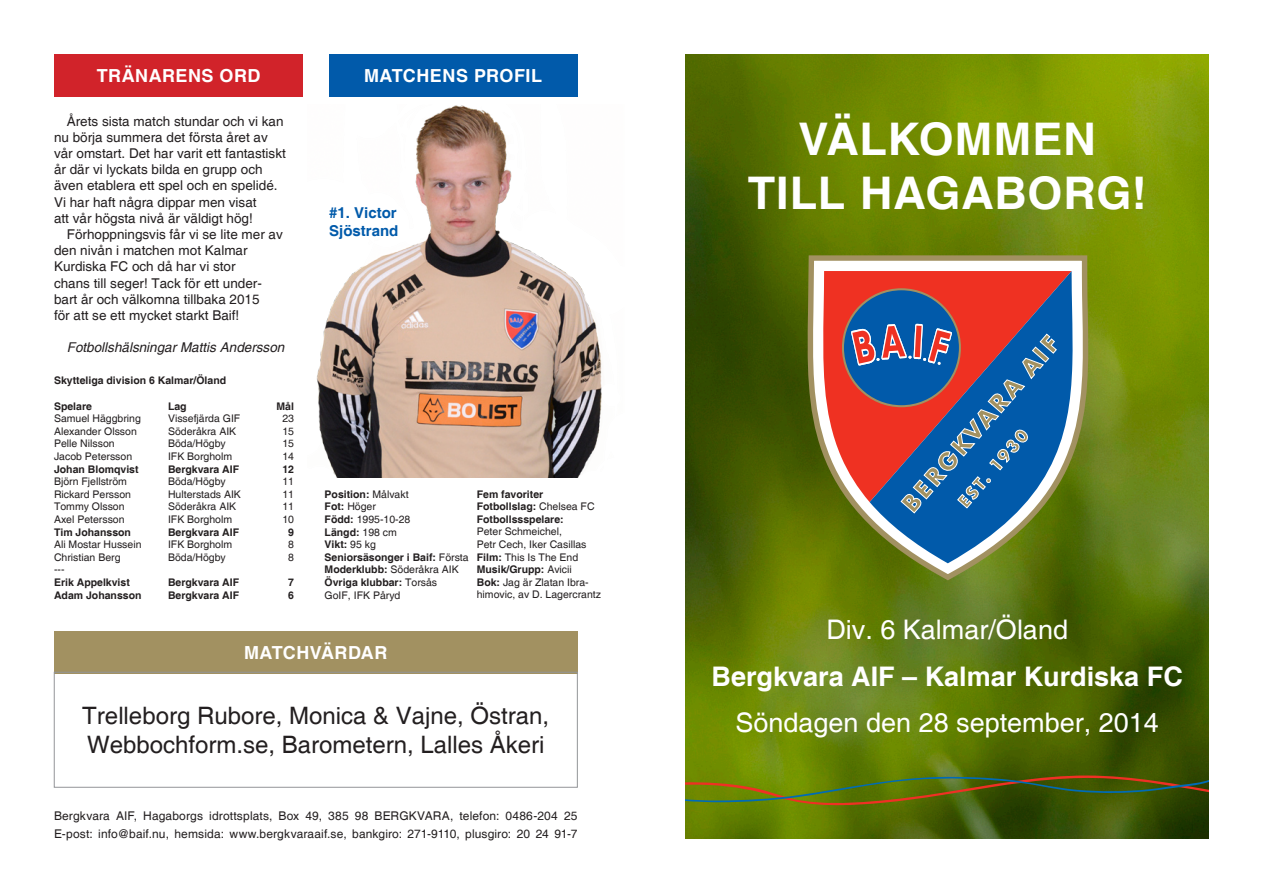
<style>
.page{position:relative;width:1263px;height:893px;background:#fff}
.page>*{position:absolute;margin:0;border:0;box-sizing:border-box;transform-origin:0 0}
.t1{font:700 45px "Helvetica";letter-spacing:.015em;color:#fff}
.t2{font:27px "Helvetica";color:#fff}
.t3{font:700 27px "Helvetica";color:#fff}
.Brödtext{font:24px/28.8px "Helvetica";color:#231f20}
.t4{font:700 18px "Helvetica";letter-spacing:.025em;color:#fff}
.Brödtext-2{font:700 15px/18px "Helvetica";color:#015aaa}
.Brödtext-3{font:13.5px/16.2px "Helvetica";color:#231f20}
.Brödtext-4{font:italic 13.5px "Helvetica";color:#231f20}
.t5{font:12px "Helvetica";letter-spacing:.01em;color:#231f20}
.Brödtext-5{font:10.5px/12.6px "Helvetica";color:#231f20}
.Brödtext-6{font:700 10.5px "Helvetica";color:#231f20}
.s1{font-weight:400}
.s2{font-weight:700}
</style>
<div class="page">
<div style="left:54px;top:631px;width:523px;height:43px;background:#a29161"></div>
<img style="left:685px;top:54px;width:524px;height:785px">
<div style="left:54px;top:672px;width:524px;height:116px;border:1px solid #939598"></div>
<svg style="left:685px;top:775px;width:524px;height:41px;background:#53650b"></svg>
<svg style="left:808px;top:255px;width:280px;height:325px"></svg>
<svg style="left:822px;top:271px;width:48px;height:231px;fill:#ef3122"></svg>
<svg style="left:870px;top:271px;width:203px;height:292px;background:#707069"></svg>
<svg style="left:842px;top:288px;width:215px;height:226px;background:#685b7e"></svg>
<div style="left:329px;top:54px;width:248px;height:43px;background:#015aaa"></div>
<div style="left:54px;top:54px;width:249px;height:43px;background:#d1232a"></div>
<img style="left:316px;top:105px;width:286px;height:373px">
<p class="t4" style="left:97px;top:64px;width:14px">TRÄNAR</p>
<p class="t4" style="left:176px;top:64px;width:59px">ens ORD</p>
<p class="t4" style="left:364px;top:64px;width:179px">matchens profil</p>
<p class="Brödtext-3" style="left:54px;top:113px;width:233px;text-indent:13px">Årets sista match stundar och vi kan nu börja summera det första året av vår omstart. Det har varit ett fantastiskt år där vi lyckats bilda en grupp och även etablera ett spel och en spelidé.<br>Vi har haft några dippar men visat<br>att vår högsta nivå är väldigt hög!</p>
<p class="Brödtext-3" style="left:54px;top:227px;width:230px;text-indent:13px">Förhoppningsvis får vi se lite mer av den nivån i matchen mot Kalmar Kurdiska FC och då har vi stor<br>chans till seger! Tack för ett under&shy;bart år och välkomna tillbaka 2015<br>för att se ett mycket starkt Baif!</p>
<p class="Brödtext-4" style="left:67px;top:340px;width:219px">Fotbollshälsningar Mattis Andersson</p>
<p class="Brödtext-6" style="left:54px;top:374px;width:174px">Skytteliga division 6 Kalmar/Öland</p>
<p class="Brödtext-6" style="left:54px;top:400px;width:39px">Spelare</p>
<p class="Brödtext-6" style="left:168px;top:400px;width:20px">Lag</p>
<p class="Brödtext-6" style="left:276px;top:400px;width:19px">Mål</p>
<p class="Brödtext-5" style="left:54px;top:413px;width:88px">Samuel Häggbring</p>
<p class="Brödtext-5" style="left:168px;top:413px;width:74px">Vissefjärda GIF</p>
<p class="Brödtext-5" style="left:282px;top:413px;width:13px">23</p>
<p class="Brödtext-5" style="left:54px;top:425px;width:84px">Alexander Olsson</p>
<p class="Brödtext-5" style="left:168px;top:425px;width:70px">Söderåkra AIK</p>
<p class="Brödtext-5" style="left:282px;top:425px;width:13px">15</p>
<p class="Brödtext-5" style="left:54px;top:438px;width:62px">Pelle Nilsson</p>
<p class="Brödtext-5" style="left:168px;top:438px;width:59px">Böda/Högby</p>
<p class="Brödtext-5" style="left:282px;top:438px;width:13px">15</p>
<p class="Brödtext-5" style="left:54px;top:450px;width:80px">Jacob Petersson</p>
<p class="Brödtext-5" style="left:168px;top:450px;width:66px">IFK Borgholm</p>
<p class="Brödtext-5" style="left:282px;top:450px;width:13px">14</p>
<p class="Brödtext-6" style="left:54px;top:463px;width:104px">Johan Blomqvist B</p>
<p class="Brödtext-6" style="left:176px;top:463px;width:65px">ergkvara AI F</p>
<p class="Brödtext-6" style="left:282px;top:463px;width:13px">12</p>
<p class="Brödtext-5" style="left:54px;top:476px;width:74px">Björn Fjellström</p>
<p class="Brödtext-5" style="left:168px;top:476px;width:59px">Böda/Högby</p>
<p class="Brödtext-5" style="left:282px;top:476px;width:13px">11</p>
<p class="Brödtext-5" style="left:54px;top:488px;width:79px">Rickard Persson</p>
<p class="Brödtext-5" style="left:168px;top:488px;width:74px">Hulterstads AIK</p>
<p class="Brödtext-5" style="left:282px;top:488px;width:13px">11</p>
<p class="Brödtext-5" style="left:54px;top:501px;width:72px">Tommy Olsson</p>
<p class="Brödtext-5" style="left:168px;top:501px;width:70px">Söderåkra AIK</p>
<p class="Brödtext-5" style="left:282px;top:501px;width:13px">11</p>
<p class="Brödtext-5" style="left:54px;top:513px;width:72px">Axel Petersson</p>
<p class="Brödtext-5" style="left:168px;top:513px;width:66px">IFK Borgholm</p>
<p class="Brödtext-5" style="left:282px;top:513px;width:13px">10</p>
<p class="Brödtext-6" style="left:54px;top:526px;width:101px">Tim Johansson B</p>
<p class="Brödtext-6" style="left:176px;top:526px;width:65px">ergkvara AI F</p>
<p class="Brödtext-6" style="left:288px;top:526px;width:7px">9</p>
<p class="Brödtext-5" style="left:54px;top:539px;width:89px">Ali Mostar Hussein</p>
<p class="Brödtext-5" style="left:168px;top:539px;width:66px">IFK Borgholm</p>
<p class="Brödtext-5" style="left:288px;top:539px;width:7px">8</p>
<p class="Brödtext-5" style="left:54px;top:551px;width:68px">Christian Berg</p>
<p class="Brödtext-5" style="left:168px;top:551px;width:59px">Böda/Högby</p>
<p class="Brödtext-5" style="left:288px;top:551px;width:7px">8</p>
<p class="Brödtext-5" style="left:54px;top:564px;width:12px">---</p>
<p class="Brödtext-6" style="left:54px;top:576px;width:100px">Erik Appelkvist B</p>
<p class="Brödtext-6" style="left:176px;top:576px;width:65px">ergkvara AI F</p>
<p class="Brödtext-6" style="left:288px;top:576px;width:7px">7</p>
<p class="Brödtext-6" style="left:54px;top:589px;width:106px">Adam Johansson B</p>
<p class="Brödtext-6" style="left:176px;top:589px;width:65px">ergkvara AI F</p>
<p class="Brödtext-6" style="left:288px;top:589px;width:7px">6</p>
<p class="Brödtext-2" style="left:329px;top:205px;width:71px">#1. Victor<br>Sjöstrand</p>
<p class="Brödtext-6" style="left:325px;top:488px;width:86px">Position: <span class="s1">Målvakt</span></p>
<p class="Brödtext-5" style="left:325px;top:501px;width:53px"><span class="s2">Fot:</span> Höger</p>
<p class="Brödtext-5" style="left:325px;top:513px;width:87px"><span class="s2">Född:</span> 1995-10-28</p>
<p class="Brödtext-6" style="left:325px;top:525px;width:74px">Längd: <span class="s1">198 cm</span></p>
<p class="Brödtext-6" style="left:325px;top:538px;width:53px">Vikt: <span class="s1">95 kg</span></p>
<p class="Brödtext-6" style="left:325px;top:551px;width:146px">Seniorsäsonger i Baif: <span class="s1">Första</span></p>
<p class="Brödtext-5" style="left:325px;top:564px;width:136px"><span class="s2">Moderklubb:</span> Söderåkra AIK<br><span class="s2">Övriga klubbar:</span> Torsås<br>GoIF, IFK Påryd</p>
<p class="Brödtext-6" style="left:477px;top:488px;width:68px">Fem favoriter</p>
<p class="Brödtext-6" style="left:477px;top:500px;width:119px">Fotbollslag: <span class="s1">Chelsea FC</span></p>
<p class="Brödtext-5" style="left:477px;top:513px;width:111px"><span class="s2">Fotbollssspelare:<br></span>Peter Schmeichel,<br>Petr Cech, Iker Casillas</p>
<p class="Brödtext-5" style="left:477px;top:551px;width:103px"><span class="s2">Film:</span> This Is The End</p>
<p class="Brödtext-6" style="left:477px;top:563px;width:97px">Musik/Grupp: <span class="s1">Avicii</span></p>
<p class="Brödtext-5" style="left:477px;top:576px;width:126px"><span class="s2">Bok:</span> Jag är Zlatan Ibra&shy;himovic, av D. Lagercrantz</p>
<p class="t4" style="left:244px;top:642px;width:145px">matchvärdar</p>
<p class="Brödtext" style="left:82px;top:702px;width:468px">Trelleborg Rubore, Monica &amp; Vajne, Östran,<br>Webbochform.se, Barometern, Lalles Åkeri</p>
<p class="t5" style="left:54px;top:808px;width:525px">Bergkvara AIF, Hagaborgs idrottsplats, Box 49, 385 98 BERGKVARA, telefon: 0486-204 25</p>
<p class="t5" style="left:54px;top:826px;width:525px">E-post: info@baif.nu, hemsida: www.bergkvaraaif.se, bankgiro: 271-9110, plusgiro: 20 24 91-7</p>
<p class="t1" style="left:798px;top:111px;width:299px">Välkommen</p>
<p class="t1" style="left:748px;top:165px;width:401px">till Hagaborg!</p>
<p class="t2" style="left:826px;top:614px;width:243px">Div. 6 Kalmar/Öland</p>
<p class="t3" style="left:712px;top:660px;width:470px">Bergkvara AI F – Kalmar Kurdiska FC</p>
<p class="t2" style="left:735px;top:707px;width:425px">Söndagen den 28 september, 2014</p>
</div>
